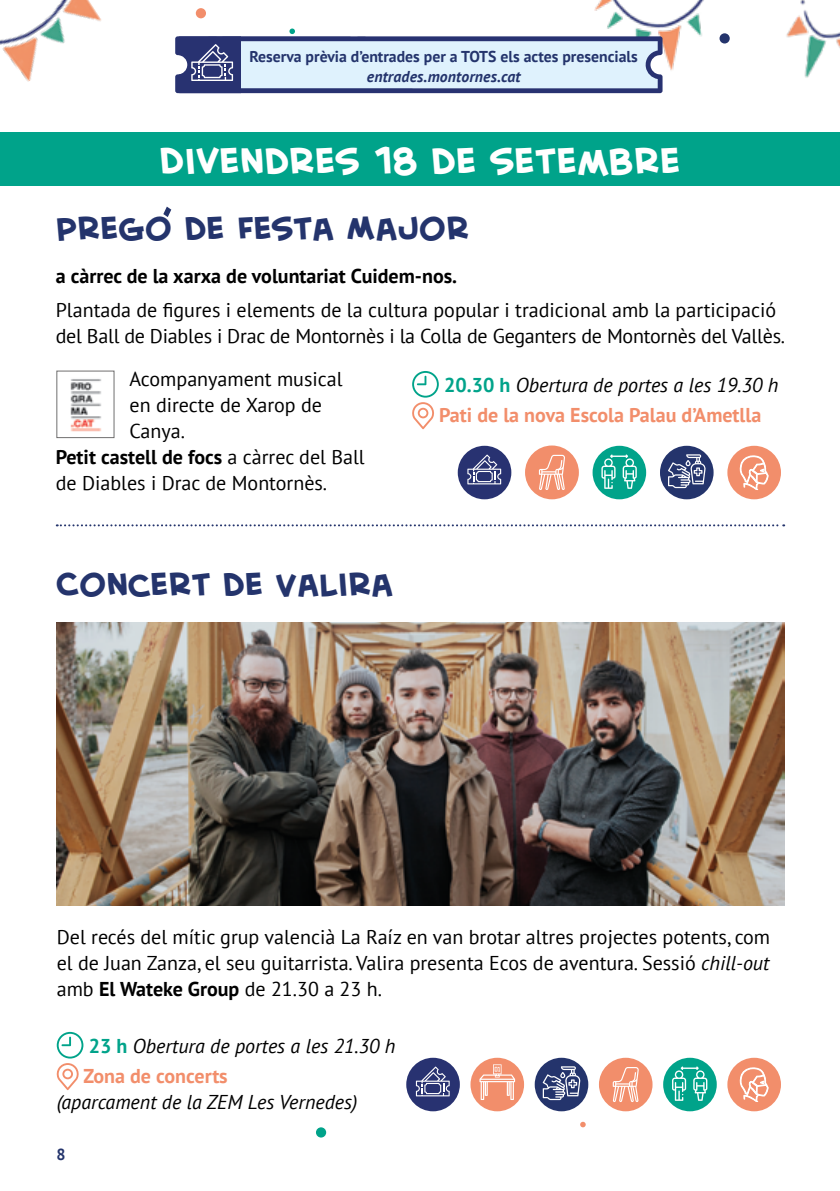
<style>
.page{position:relative;width:840px;height:1191px;background:#fff}
.page>*{position:absolute;margin:0;border:0;box-sizing:border-box;transform-origin:0 0}
.t1{font:36px "Creative Block BB Bold";color:#fff}
.t2{font:32px "Creative Block BB Bold";color:#24346c}
.t3{font:20px/26px "PT Sans";color:#000;text-align:justify}
.t4{font:italic 20px/30px "PT Sans";color:#000}
.t5{font:700 20px "PT Sans";color:#000}
.t6{font:700 20px/30px "PT Sans";color:#f28e6b}
.t7{font:700 16px "PT Sans";color:#24346c}
.t8{font:700 15.8px "PT Sans";color:#24346c}
.t9{font:italic 700 15.8px "PT Sans";letter-spacing:.01em;color:#24346c}
.s1{font-weight:400}
.s2{color:#00a38a}
.s3{font-weight:400;font-style:italic;color:#000}
.s4{font-style:italic}
.s5{font-weight:700}
.s6{font-weight:700;font-style:normal;color:#00a38a}
.s7{font-weight:700;font-style:normal;color:#f28e6b}
</style>
<div class="page">
<img style="left:594px;top:0;width:110px;height:71px">
<img style="left:0;top:0;width:102px;height:82px">
<img style="left:786px;top:0;width:53px;height:78px">
<div style="left:196px;top:8px;width:10px;height:10px;background:#f28e6b;border-radius:50%"></div>
<div style="left:719px;top:33px;width:10px;height:11px;background:#24346c;border-radius:50%"></div>
<div style="left:316px;top:1127px;width:10px;height:10px;background:#00a38a;border-radius:50%"></div>
<svg style="left:580px;top:1121px;width:5px;height:6px"></svg>
<svg style="left:175px;top:29px;width:487px;height:64px;background:#b7c5db"></svg>
<div style="left:0;top:133px;width:839px;height:53px;background:#00a38a"></div>
<svg style="left:56px;top:1032px;width:27px;height:58px"></svg>
<img style="left:57px;top:622px;width:726px;height:283px">
<svg style="left:163px;top:207px;width:8px;height:10px"></svg>
<svg style="left:57px;top:371px;width:726px;height:156px"></svg>
<div style="left:406px;top:1057px;width:53px;height:54px;background:#283271;border-radius:50%"></div>
<svg style="left:415px;top:1066px;width:34px;height:30px"></svg>
<div style="left:662px;top:1057px;width:54px;height:54px;background:#00a38a;border-radius:50%"></div>
<svg style="left:672px;top:1066px;width:35px;height:34px"></svg>
<div style="left:534px;top:1057px;width:54px;height:54px;background:#24346c;border-radius:50%"></div>
<svg style="left:542px;top:1066px;width:38px;height:34px"></svg>
<div style="left:598px;top:1057px;width:54px;height:54px;background:#f28e6b;border-radius:50%"></div>
<svg style="left:612px;top:1067px;width:26px;height:35px"></svg>
<div style="left:470px;top:1057px;width:54px;height:54px;background:#f28e6b;border-radius:50%"></div>
<svg style="left:479px;top:1064px;width:36px;height:36px"></svg>
<div style="left:727px;top:1057px;width:53px;height:54px;background:#f28e6b;border-radius:50%"></div>
<svg style="left:738px;top:1057px;width:30px;height:55px"></svg>
<p class="t8" style="left:249px;top:46px;width:389px">Reserva prèvia d’entrades per a TOTS els actes presencials</p>
<p class="t9" style="left:366px;top:66px;width:155px">entrades.montornes.cat</p>
<h1 class="t1" style="left:159px;top:143px;width:522px">DIVENDRES 18 DE SETEMBRE</h1>
<h2 class="t2" style="left:56px;top:212px;width:414px">PREGO DE FESTA MAJOR</h2>
<p class="t5" style="left:56px;top:263px;width:402px">a càrrec de la xarxa de voluntariat Cuidem-nos.</p>
<p class="t3" style="left:56px;top:296px;width:730px">Plantada de figures i elements de la cultura popular i tradicional amb la participació del Ball de Diables i Drac de Montornès i la Colla de Geganters de Montornès del Vallès.</p>
<p class="t3" style="left:129px;top:365px;width:214px">Acompanyament musical</p>
<p class="t3" style="left:129px;top:391px;width:194px">en directe de Xarop de</p>
<p class="t3" style="left:129px;top:417px;width:57px">Canya.</p>
<p class="t5" style="left:56px;top:444px;width:310px">Petit castell de focs <span class="s1">a càrrec del Ball</span></p>
<p class="t3" style="left:56px;top:469px;width:273px">de Diables i Drac de Montornès.</p>
<h2 class="t2" style="left:56px;top:568px;width:339px">CONCERT DE VALIRA</h2>
<p class="t6" style="left:439px;top:369px;width:341px"><span class="s2">20.30 h</span> <span class="s3">Obertura de portes a les 19.30 h<br></span>Pati de la nova Escola Palau d’Ametlla</p>
<p class="t3" style="left:57px;top:923px;width:714px">Del recés del mític grup valencià La Raíz en van brotar altres projectes potents, com el de Juan Zanza, el seu guitarrista. Valira presenta Ecos de aventura. Sessió <span class="s4">chill-out </span>amb <span class="s5">El Wateke Group</span> de 21.30 a 23 h.</p>
<p class="t4" style="left:83px;top:1030px;width:313px"><span class="s6">23 h</span> Obertura de portes a les 21.30 h<br><span class="s7">Zona de concerts</span></p>
<p class="t4" style="left:57px;top:1086px;width:302px">(aparcament de la ZEM Les Vernedes)</p>
<p class="t7" style="left:56px;top:1143px;width:11px">8</p>
</div>
